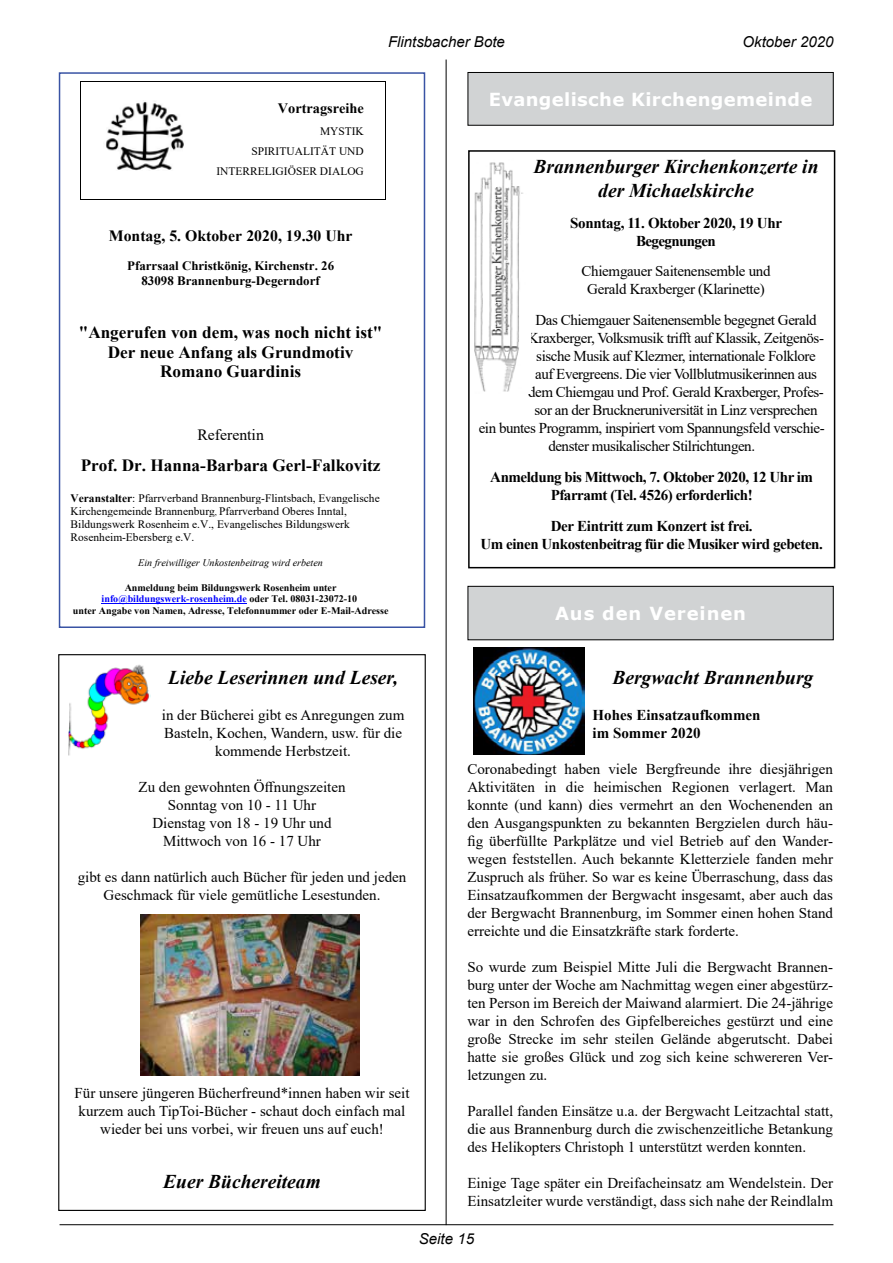
<style>
.page{position:relative;width:893px;height:1263px;background:#fff}
.page>*{position:absolute;margin:0;border:0;box-sizing:border-box;transform-origin:0 0}
.t1{font:italic 700 19.5px/23.4px "Times New Roman";color:#000;text-align:center}
.t2{font:700 18px "Verdana";letter-spacing:.02em;color:#fff}
.t3{font:700 18px "Verdana";letter-spacing:.05em;color:#fff}
.t4{font:700 17.1px/19.8px "Times New Roman";color:#000;text-align:center}
.t5{font:700 15.75px "Times New Roman";color:#000}
.t6{font:15.75px "Times New Roman";color:#000}
.t7{font:15px/18px "Times New Roman";color:#000;text-align:center}
.t8{font:15px "Times New Roman";letter-spacing:-.03em;color:#000}
.t9{font:700 15px/18px "Times New Roman";letter-spacing:-.03em;color:#000;text-align:center}
.t10{font:15px/18px "Times New Roman";letter-spacing:-.02em;color:#000;text-align:center}
.t11{font:italic 15px "Arial";color:#000}
.t12{font:700 15px/18px "Times New Roman";color:#000}
.t13{font:700 14.25px "Times New Roman";color:#000}
.t14{font:700 12.9px/14.7px "Times New Roman";color:#000;text-align:center}
.t15{font:11.4px/13.2px "Times New Roman";color:#000;text-align:right}
.t16{font:700 10.05px/11.6px "Times New Roman";color:#000;text-align:center}
.t17{font:italic 10.05px "Times New Roman";letter-spacing:-.005em;color:#000}
.s1{font-weight:700}
.s2{font-size:8.55px}
.s3{color:#00f}
</style>
<div class="page">
<hr style="left:60px;top:1224px;width:773px;height:1px;background:#000">
<hr style="left:446px;top:60px;width:1px;height:1165px;background:#000">
<div style="left:468px;top:72px;width:365px;height:53px;background:#d1d3d4"></div>
<div style="left:468px;top:72px;width:365px;height:53px;border:1px solid #000"></div>
<div style="left:468px;top:150px;width:367px;height:418px;border:2px solid #000"></div>
<img style="left:474px;top:162px;width:49px;height:230px">
<div style="left:468px;top:586px;width:365px;height:54px;background:#d1d3d4"></div>
<div style="left:468px;top:586px;width:365px;height:54px;border:1px solid #000"></div>
<img style="left:474px;top:647px;width:110px;height:108px">
<hr style="left:81px;top:82px;width:127px;height:1px;background:#000">
<hr style="left:208px;top:82px;width:178px;height:1px;background:#000">
<hr style="left:81px;top:82px;width:1px;height:118px;background:#000">
<hr style="left:81px;top:200px;width:127px;height:1px;background:#000">
<hr style="left:208px;top:200px;width:178px;height:1px;background:#000">
<hr style="left:386px;top:82px;width:1px;height:118px;background:#000">
<hr style="left:102px;top:603px;width:145px;height:1px;background:#00f">
<img style="left:106px;top:101px;width:78px;height:69px">
<div style="left:59px;top:72px;width:366px;height:556px;border:2px solid #3953a4"></div>
<img style="left:68px;top:664px;width:82px;height:92px">
<img style="left:140px;top:914px;width:219px;height:161px">
<p class="t11" style="left:388px;top:32px;width:118px">Flintsbacher Bote</p>
<p class="t11" style="left:742px;top:32px;width:92px">Oktober 2020</p>
<p class="t13" style="left:278px;top:98px;width:88px">Vortragsreihe</p>
<p class="t15" style="left:216px;top:121px;width:149px;line-height:19.6px">MYSTIK<br>SPIRITUALITÄT UND<br>INTERRELIGIÖSER DIALOG</p>
<p class="t5" style="left:109px;top:225px;width:245px">Montag, 5. Oktober 2020, 19.30 Uhr</p>
<p class="t14" style="left:127px;top:258px;width:208px">Pfarrsaal Christkönig, Kirchenstr. 26<br>83098 Brannenburg-Degerndorf</p>
<p class="t4" style="left:79px;top:322px;width:305px">"Angerufen von dem, was noch nicht ist"<br>Der neue Anfang als Grundmotiv<br>Romano Guardinis</p>
<p class="t6" style="left:197px;top:424px;width:68px">Referentin</p>
<p class="t4" style="left:81px;top:455px;width:301px">Prof. Dr. Hanna-Barbara Gerl-Falkovitz</p>
<p class="t15" style="left:71px;top:491px;width:311px;text-align:left"><span class="s1">Veranstalter</span>: Pfarrverband Brannenburg-Flintsbach, Evangelische Kirchengemeinde Brannenburg<span class="s2">,</span> Pfarrverband Oberes Inntal, Bildungswerk Rosenheim e.V., Evangelisches Bildungswerk Rosenheim-Ebersberg e.V.</p>
<p class="t17" style="left:138px;top:556px;width:186px">Ein freiwilliger Unkostenbeitrag wird erbeten</p>
<p class="t16" style="left:73px;top:581px;width:317px">Anmeldung beim Bildungswerk Rosenheim unter <span class="s3">info@bildungswerk-rosenheim.de</span> oder Tel. 08031-23072-10<br>unter Angabe von Namen, Adresse, Telefonnummer oder E-Mail-Adresse</p>
<p class="t2" style="left:489px;top:86px;width:325px">Evangelische Kirchengemeinde</p>
<h1 class="t1" style="left:533px;top:155px;width:286px">Brannenburger Kirchenkonzerte in der Michaelskirche</h1>
<p class="t9" style="left:570px;top:213px;width:213px">Sonntag, 11. Oktober 2020, 19 Uhr<br>Begegnungen</p>
<p class="t10" style="left:581px;top:262px;width:191px">Chiemgauer Saitenensemble und<br>Gerald Kraxberger (Klarinette)</p>
<p class="t8" style="left:536px;top:309px;width:282px">Das Chiemgauer Saitenensemble begegnet Gerald</p>
<p class="t8" style="left:528px;top:327px;width:297px">Kraxberger, Volksmusik trifft auf Klassik, Zeitgenös-</p>
<p class="t8" style="left:536px;top:345px;width:281px">sische Musik auf Klezmer, internationale Folklore</p>
<p class="t8" style="left:535px;top:363px;width:283px">auf Evergreens. Die vier Vollblutmusikerinnen aus</p>
<p class="t8" style="left:528px;top:381px;width:297px">dem Chiemgau und Prof. Gerald Kraxberger, Profes-</p>
<p class="t8" style="left:535px;top:399px;width:284px">sor an der Bruckneruniversität in Linz versprechen</p>
<p class="t8" style="left:479px;top:417px;width:347px">ein buntes Programm, inspiriert vom Spannungsfeld verschie-</p>
<p class="t8" style="left:548px;top:435px;width:208px">denster musikalischer Stilrichtungen.</p>
<p class="t9" style="left:490px;top:467px;width:324px">Anmeldung bis Mittwoch, 7. Oktober 2020, 12 Uhr im<br>Pfarramt (Tel. 4526) erforderlich!</p>
<p class="t9" style="left:481px;top:516px;width:344px">Der Eintritt zum Konzert ist frei.<br>Um einen Unkostenbeitrag für die Musiker wird gebeten.</p>
<p class="t3" style="left:555px;top:601px;width:192px">Aus den Vereinen</p>
<h1 class="t1" style="left:168px;top:665px;width:231px">Liebe Leserinnen und Leser,</h1>
<p class="t7" style="left:162px;top:706px;width:244px">in der Bücherei gibt es Anregungen zum<br>Basteln, Kochen, Wandern, usw. für die kommende Herbstzeit.</p>
<p class="t7" style="left:139px;top:778px;width:208px">Zu den gewohnten Öffnungszeiten<br>Sonntag von 10 - 11 Uhr<br>Dienstag von 18 - 19 Uhr und<br>Mittwoch von 16 - 17 Uhr</p>
<p class="t7" style="left:78px;top:868px;width:330px">gibt es dann natürlich auch Bücher für jeden und jeden<br>Geschmack für viele gemütliche Lesestunden.</p>
<p class="t7" style="left:75px;top:1084px;width:336px">Für unsere jüngeren Bücherfreund*innen haben wir seit kurzem auch TipToi-Bücher - schaut doch einfach mal wieder bei uns vorbei, wir freuen uns auf euch!</p>
<h1 class="t1" style="left:163px;top:1169px;width:159px">Euer Büchereiteam</h1>
<h1 class="t1" style="left:612px;top:665px;width:203px">Bergwacht Brannenburg</h1>
<p class="t12" style="left:593px;top:706px;width:169px">Hohes Einsatzaufkommen im Sommer 2020</p>
<p class="t7" style="left:467px;top:760px;width:367px;text-align:justify">Coronabedingt haben viele Bergfreunde ihre diesjährigen Aktivitäten in die heimischen Regionen verlagert. Man konnte (und kann) dies vermehrt an den Wochenenden an den Ausgangspunkten zu bekannten Bergzielen durch häu&shy;fig überfüllte Parkplätze und viel Betrieb auf den Wander&shy;wegen feststellen. Auch bekannte Kletterziele fanden mehr Zuspruch als früher. So war es keine Überraschung, dass das Einsatzaufkommen der Bergwacht insgesamt, aber auch das der Bergwacht Brannenburg, im Sommer einen hohen Stand erreichte und die Einsatzkräfte stark forderte.</p>
<p class="t7" style="left:467px;top:958px;width:367px;text-align:justify">So wurde zum Beispiel Mitte Juli die Bergwacht Brannen&shy;burg unter der Woche am Nachmittag wegen einer abgestürz&shy;ten Person im Bereich der Maiwand alarmiert. Die 24-jährige war in den Schrofen des Gipfelbereiches gestürzt und eine große Strecke im sehr steilen Gelände abgerutscht. Dabei hatte sie großes Glück und zog sich keine schwereren Ver&shy;letzungen zu.</p>
<p class="t7" style="left:467px;top:1102px;width:367px;text-align:justify">Parallel fanden Einsätze u.a. der Bergwacht Leitzachtal statt, die aus Brannenburg durch die zwischenzeitliche Betankung des Helikopters Christoph 1 unterstützt werden konnten.</p>
<p class="t7" style="left:467px;top:1174px;width:367px;text-align:left">Einige Tage später ein Dreifacheinsatz am Wendelstein. Der<br>Einsatzleiter wurde verständigt, dass sich nahe der Reindlalm</p>
<p class="t11" style="left:419px;top:1229px;width:57px">Seite 15</p>
</div>
